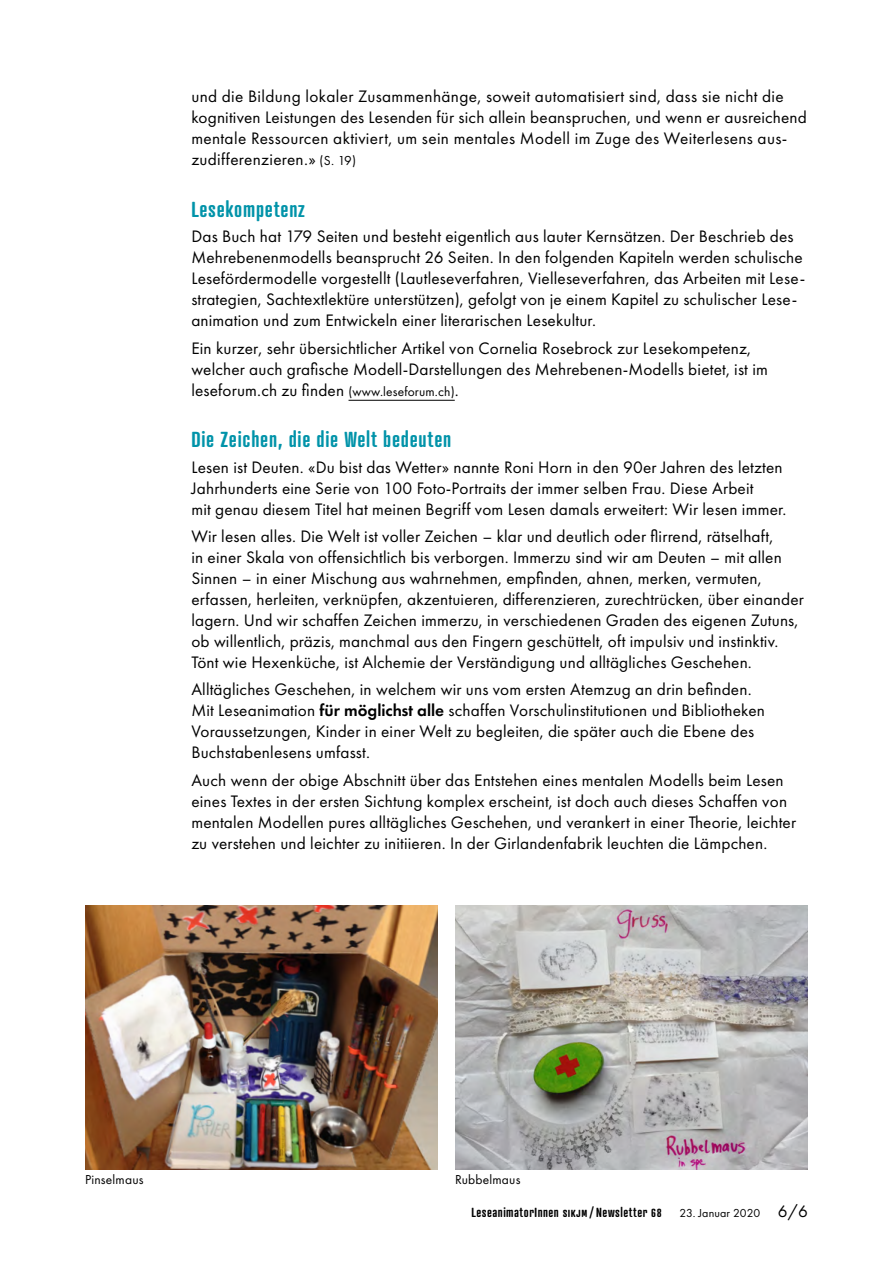
<style>
.page{position:relative;width:893px;height:1263px;background:#fff}
.page>*{position:absolute;margin:0;border:0;box-sizing:border-box;transform-origin:0 0}
.t1{font:600 21px "Atrament Std";letter-spacing:.035em;color:#0093a9}
.t2{font:17.25px/21px "Futura PT";letter-spacing:.01em;color:#000}
.t3{font:13.5px "Futura PT";letter-spacing:.015em;color:#000}
.t4{font:600 12.75px "Atrament Std";letter-spacing:.04em;color:#000}
.t5{font:12px "Futura PT";letter-spacing:.01em;color:#000}
.s1{font-size:13.5px}
.s2{font-weight:600}
.s3{font-size:17.25px}
</style>
<div class="page">
<hr style="left:348px;top:400px;width:107px;height:1px;background:#000">
<img style="left:85px;top:905px;width:353px;height:264px">
<img style="left:455px;top:905px;width:353px;height:264px">
<p class="t2" style="left:191px;top:86px;width:617px">und die Bildung lokaler Zusammenhänge, soweit automatisiert sind, dass sie nicht die kognitiven Leistungen des Lesenden für sich allein beanspruchen, und wenn er ausreichend mentale Ressourcen aktiviert, um sein mentales Modell im Zuge des Weiterlesens aus&shy;zudifferenzieren.» <span class="s1">(S. 19)</span></p>
<p class="t1" style="left:191px;top:196px;width:115px">Lesekompetenz</p>
<p class="t2" style="left:191px;top:226px;width:614px">Das Buch hat 179 Seiten und besteht eigentlich aus lauter Kernsätzen. Der Beschrieb des Mehrebenenmodells beansprucht 26 Seiten. In den folgenden Kapiteln werden schulische Lesefördermodelle vorgestellt (Lautleseverfahren, Vielleseverfahren, das Arbeiten mit Lese&shy;strategien, Sachtextlektüre unterstützen), gefolgt von je einem Kapitel zu schulischer Lese&shy;animation und zum Entwickeln einer literarischen Lesekultur.</p>
<p class="t2" style="left:191px;top:337px;width:578px">Ein kurzer, sehr übersichtlicher Artikel von Cornelia Rosebrock zur Lesekompetenz, welcher auch grafische Modell-Darstellungen des Mehrebenen-Modells bietet, ist im leseforum.ch zu finden <span class="s1">(www.leseforum.ch)</span>.</p>
<p class="t1" style="left:191px;top:426px;width:261px">Die Zeichen, die die Welt bedeuten</p>
<p class="t2" style="left:191px;top:456px;width:597px">Lesen ist Deuten. «Du bist das Wetter» nannte Roni Horn in den 90er Jahren des letzten<br>Jahrhunderts eine Serie von 100 Foto-Portraits der immer selben Frau. Diese Arbeit<br>mit genau diesem Titel hat meinen Begriff vom Lesen damals erweitert: Wir lesen immer.</p>
<p class="t2" style="left:191px;top:526px;width:614px">Wir lesen alles. Die Welt ist voller Zeichen – klar und deutlich oder flirrend, rätselhaft,<br>in einer Skala von offensichtlich bis verborgen. Immerzu sind wir am Deuten – mit allen Sinnen – in einer Mischung aus wahrnehmen, empfinden, ahnen, merken, vermuten, erfassen, herleiten, verknüpfen, akzentuieren, differenzieren, zurechtrücken, über einander lagern. Und wir schaffen Zeichen immerzu, in verschiedenen Graden des eigenen Zutuns, ob willentlich, präzis, manchmal aus den Fingern geschüttelt, oft impulsiv und instinktiv.<br>Tönt wie Hexenküche, ist Alchemie der Verständigung und alltägliches Geschehen.</p>
<p class="t2" style="left:191px;top:679px;width:575px">Alltägliches Geschehen, in welchem wir uns vom ersten Atemzug an drin befinden.<br>Mit Leseanimation <span class="s2">für möglichst alle</span> schaffen Vorschulinstitutionen und Bibliotheken Voraussetzungen, Kinder in einer Welt zu begleiten, die später auch die Ebene des Buchstabenlesens umfasst.</p>
<p class="t2" style="left:191px;top:769px;width:606px">Auch wenn der obige Abschnitt über das Entstehen eines mentalen Modells beim Lesen eines Textes in der ersten Sichtung komplex erscheint, ist doch auch dieses Schaffen von mentalen Modellen pures alltägliches Geschehen, und verankert in einer Theorie, leichter zu verstehen und leichter zu initiieren. In der Girlandenfabrik leuchten die Lämpchen.</p>
<p class="t3" style="left:85px;top:1171px;width:60px">Pinselmaus</p>
<p class="t3" style="left:455px;top:1171px;width:67px">Rubbelmaus</p>
<p class="t4" style="left:471px;top:1204px;width:192px">LeseanimatorInnen SIKJM / Newsletter 68</p>
<p class="t5" style="left:679px;top:1206px;width:130px">23. Januar 2020 <span class="s3">6/6</span></p>
</div>
